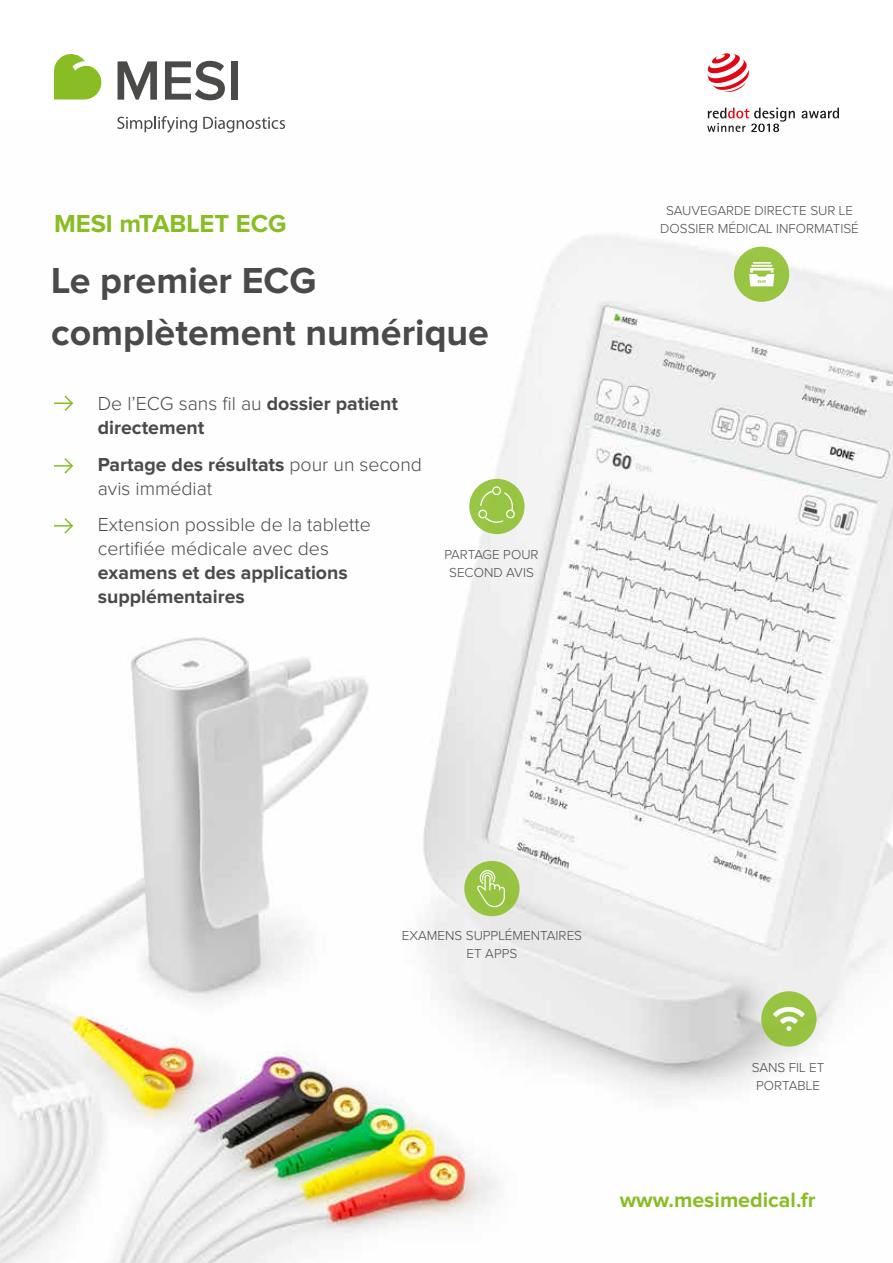
<style>
.page{position:relative;width:893px;height:1263px;background:#fff}
.page>*{position:absolute;margin:0;border:0;box-sizing:border-box;transform-origin:0 0}
.t1{font:700 37.5px/52.5px "Proxima Nova";color:#4a4a49}
.t2{font:700 25.5px "Proxima Nova";color:#89bd24}
.t3{font:700 21.45px "Proxima Nova";color:#89bd24}
.t4{font:300 19.5px/24px "Proxima Nova";color:#4a4a49}
.t5{font:700 19.5px/24px "Proxima Nova";color:#4a4a49}
.t6{font:300 13.5px/18px "Proxima Nova";color:#4a4a49;text-align:center}
.s1{font-weight:300}
.s2{font-weight:700}
</style>
<div class="page">
<img style="left:0;top:126px;width:893px;height:1137px">
<div style="left:761px;top:991px;width:55px;height:55px;background:#98c442;border-radius:50%"></div>
<svg style="left:773px;top:1007px;width:31px;height:24px"></svg>
<div style="left:734px;top:247px;width:55px;height:55px;background:#99c543;border-radius:50%"></div>
<svg style="left:469px;top:479px;width:56px;height:55px"></svg>
<svg style="left:749px;top:262px;width:25px;height:24px"></svg>
<div style="left:464px;top:861px;width:56px;height:55px;background:#97c342;border-radius:50%"></div>
<svg style="left:477px;top:870px;width:28px;height:37px"></svg>
<svg style="left:478px;top:486px;width:37px;height:37px"></svg>
<svg style="left:54px;top:394px;width:20px;height:19px"></svg>
<svg style="left:54px;top:456px;width:20px;height:19px"></svg>
<svg style="left:54px;top:516px;width:20px;height:19px"></svg>
<svg style="left:54px;top:54px;width:47px;height:46px"></svg>
<svg style="left:118px;top:61px;width:39px;height:39px"></svg>
<svg style="left:165px;top:61px;width:60px;height:39px"></svg>
<div style="left:231px;top:61px;width:6px;height:39px;background:#4a4a49"></div>
<svg style="left:117px;top:116px;width:80px;height:17px"></svg>
<svg style="left:203px;top:117px;width:82px;height:15px"></svg>
<svg style="left:802px;top:108px;width:37px;height:10px"></svg>
<svg style="left:708px;top:53px;width:41px;height:39px"></svg>
<svg style="left:707px;top:108px;width:88px;height:24px"></svg>
<h2 class="t2" style="left:54px;top:211px;width:234px">MESI mTABLET ECG</h2>
<h1 class="t1" style="left:51px;top:255px;width:439px">Le premier ECG complètement numérique</h1>
<h3 class="t5" style="left:98px;top:392px;width:302px"><span class="s1">De l’ECG sans fil au</span> dossier patient directement</h3>
<h3 class="t4" style="left:98px;top:453px;width:326px"><span class="s2">Partage des résultats</span> pour un second avis immédiat</h3>
<h3 class="t4" style="left:98px;top:514px;width:275px">Extension possible de la tablette certifiée médicale avec des</h3>
<h3 class="t5" style="left:98px;top:562px;width:251px">examens et des applications supplémentaires</h3>
<p class="t6" style="left:444px;top:546px;width:96px">PARTAGE POUR<br>SECOND AVIS</p>
<p class="t6" style="left:660px;top:202px;width:200px">SAUVEGARDE DIRECTE SUR LE<br>DOSSIER MÉDICAL INFORMATISÉ</p>
<p class="t6" style="left:402px;top:927px;width:182px">EXAMENS SUPPLÉMENTAIRES<br>ET APPS</p>
<p class="t6" style="left:752px;top:1059px;width:74px">SANS FIL ET<br>PORTABLE</p>
<h3 class="t3" style="left:620px;top:1190px;width:197px">www.mesimedical.fr</h3>
</div>
